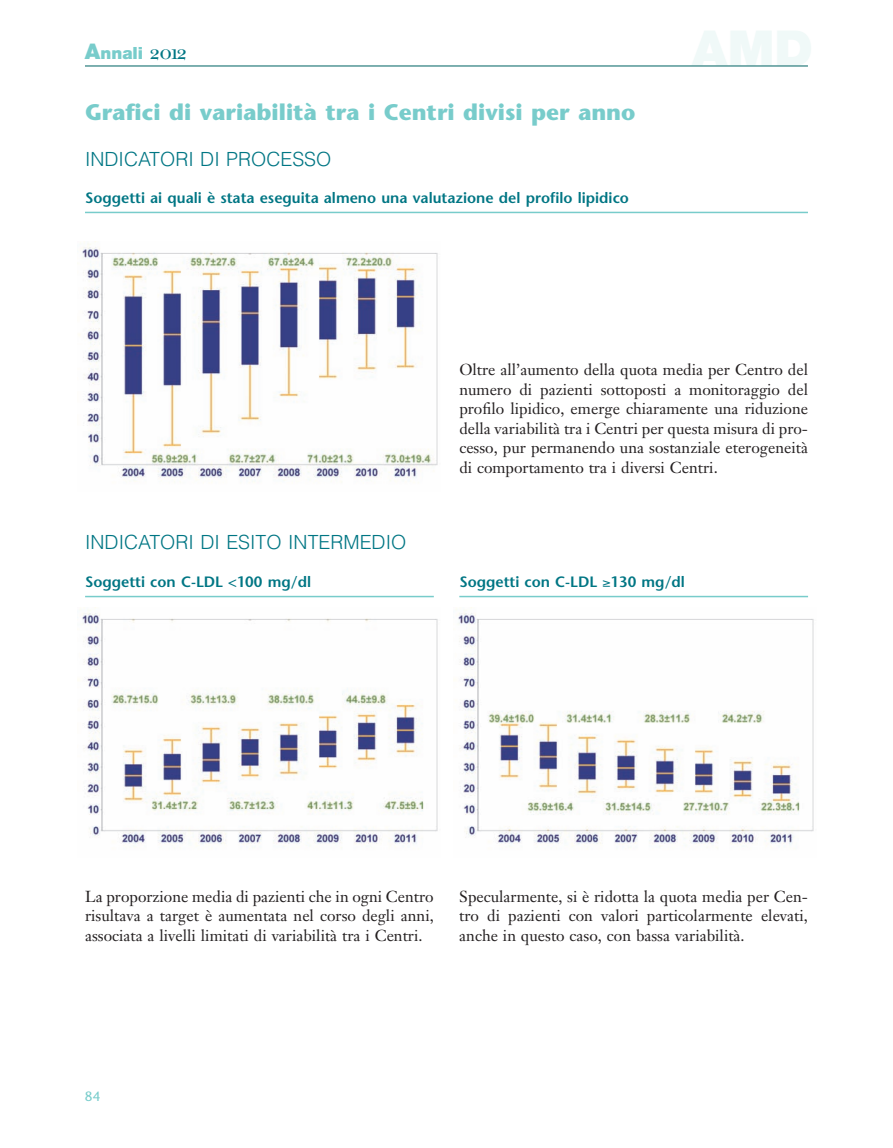
<style>
.page{position:relative;width:893px;height:1148px;background:#fff}
.page>*{position:absolute;margin:0;border:0;box-sizing:border-box;transform-origin:0 0}
.t1{font:700 22.5px "Stone Sans";color:#78cccb}
.t2{font:300 19.5px "Helvetica LT Std";color:#007684}
.t3{font:900 16.8px "Helvetica Neue LT Std";color:#78cccb}
.t4{font:15.75px/19.5px "Janson Text";color:#231f20;text-align:justify}
.t5{font:600 15px "Stone Sans";color:#007684}
.t6{font:13.5px "Stone Sans";color:#78cccb}
.s1{font-size:21.6px}
.s2{font-family:"New Baskerville SC";font-weight:400;font-size:21.6px;color:#007684}
</style>
<div class="page">
<hr style="left:85px;top:65px;width:723px;height:2px;background:#539696">
<hr style="left:85px;top:212px;width:723px;height:1px;background:#78cccb">
<hr style="left:459px;top:596px;width:349px;height:1px;background:#78cccb">
<hr style="left:85px;top:596px;width:349px;height:1px;background:#78cccb">
<img style="left:79px;top:241px;width:359px;height:241px">
<img style="left:82px;top:607px;width:356px;height:242px">
<img style="left:458px;top:607px;width:356px;height:242px">
<p class="t3" style="left:85px;top:43px;width:104px"><span class="s1">A</span>nnali <span class="s2">2012</span></p>
<h1 class="t1" style="left:85px;top:98px;width:552px">Grafici di variabilità tra i Centri divisi per anno</h1>
<p class="t2" style="left:85px;top:147px;width:248px">INDICATORI DI PROCESSO</p>
<p class="t5" style="left:85px;top:189px;width:545px">Soggetti ai quali è stata eseguita almeno una valutazione del profilo lipidico</p>
<p class="t2" style="left:85px;top:530px;width:323px">INDICATORI DI ESITO INTERMEDIO</p>
<p class="t4" style="left:459px;top:360px;width:350px">Oltre all’aumento della quota media per Centro del numero di pazienti sottoposti a monitoraggio del profilo lipidico, emerge chiaramente una riduzione della variabilità tra i Centri per questa misura di pro&shy;cesso, pur permanendo una sostanziale eterogeneità di comportamento tra i diversi Centri.</p>
<p class="t5" style="left:85px;top:573px;width:227px">Soggetti con C-LDL &lt;100 mg/dl</p>
<p class="t5" style="left:459px;top:573px;width:227px">Soggetti con C-LDL ≥130 mg/dl</p>
<p class="t4" style="left:85px;top:886px;width:350px">La proporzione media di pazienti che in ogni Centro risultava a target è aumentata nel corso degli anni, associata a livelli limitati di variabilità tra i Centri.</p>
<p class="t4" style="left:459px;top:886px;width:350px">Specularmente, si è ridotta la quota media per Cen&shy;tro di pazienti con valori particolarmente elevati, anche in questo caso, con bassa variabilità.</p>
<p class="t6" style="left:85px;top:1088px;width:17px">84</p>
</div>
